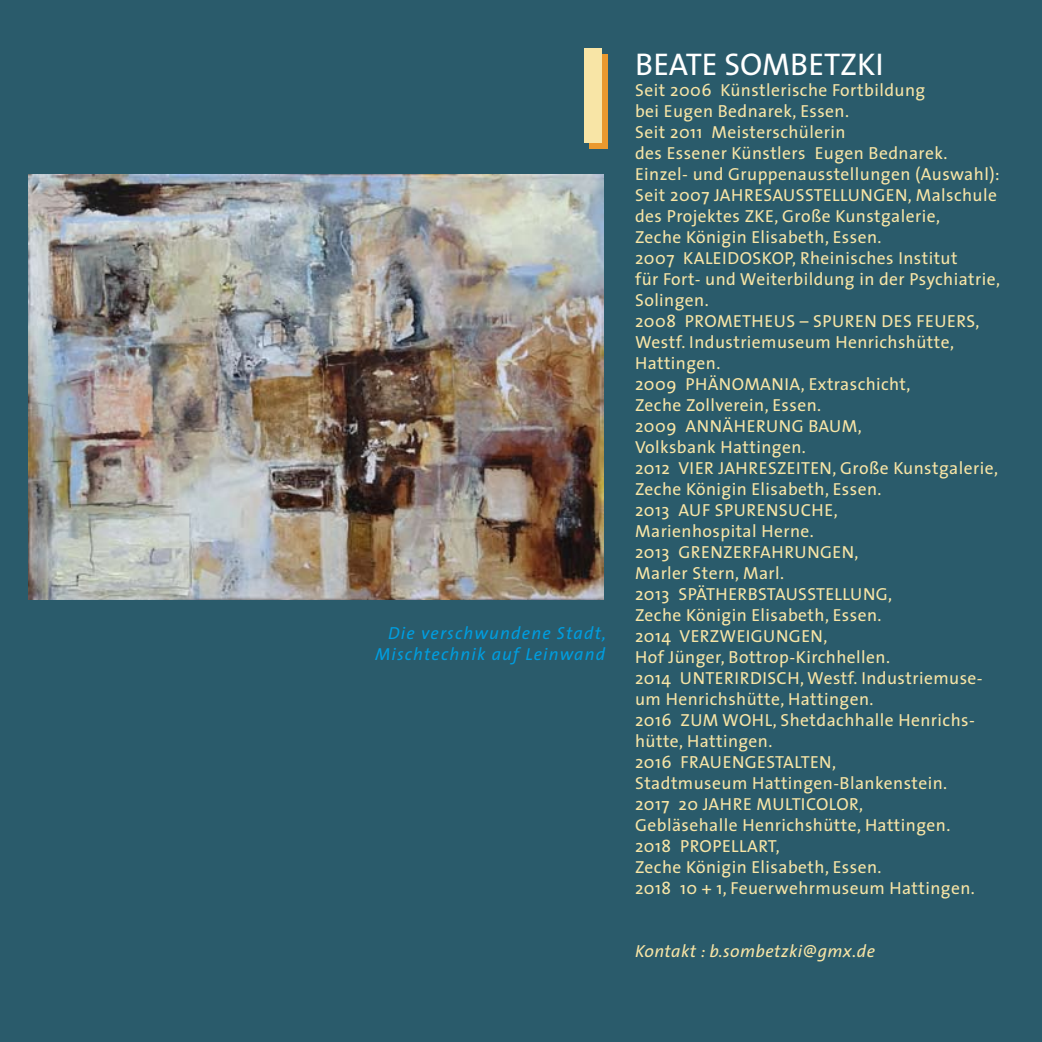
<style>
.page{position:relative;width:1042px;height:1042px;background:#2a5b6b}
.page>*{position:absolute;margin:0;border:0;box-sizing:border-box;transform-origin:0 0}
.t1{font:31.5px "The Sans";color:#fff}
.t2{font:17.5px/21px "The Sans";letter-spacing:.025em;color:#f8e5a6}
.t3{font:italic 17.5px/21px "The Sans";letter-spacing:.065em;color:#009ee0;text-align:right}
.t4{font:italic 17.5px "The Sans";letter-spacing:.025em;color:#f8e5a6}
</style>
<div class="page">
<div style="left:590px;top:54px;width:18px;height:95px;background:#ea992e"></div>
<div style="left:584px;top:48px;width:17px;height:95px;background:#f8e5a6"></div>
<img style="left:28px;top:175px;width:575px;height:424px">
<p class="t3" style="left:375px;top:622px;width:233px">Die verschwundene Stadt,<br>Mischtechnik auf Leinwand</p>
<h1 class="t1" style="left:635px;top:38px;width:250px">BEATE SOMBETZKI</h1>
<p class="t2" style="left:635px;top:79px;width:366px">Seit 2006 Künstlerische Fortbildung<br>bei Eugen Bednarek, Essen.<br>Seit 2011 Meisterschülerin<br>des Essener Künstlers Eugen Bednarek.<br>Einzel- und Gruppenausstellungen (Auswahl):<br>Seit 2007 JAHRESAUSSTELLUNGEN, Malschule des Projektes ZKE, Große Kunstgalerie,<br>Zeche Königin Elisabeth, Essen.<br>2007 KALEIDOSKOP, Rheinisches Institut<br>für Fort- und Weiterbildung in der Psychiatrie,<br>Solingen.<br>2008 PROMETHEUS – SPUREN DES FEUERS,<br>Westf. Industriemuseum Henrichshütte,<br>Hattingen.<br>2009 PHÄNOMANIA, Extraschicht,<br>Zeche Zollverein, Essen.<br>2009 ANNÄHERUNG BAUM,<br>Volksbank Hattingen.<br>2012 VIER JAHRESZEITEN, Große Kunstgalerie,<br>Zeche Königin Elisabeth, Essen.<br>2013 AUF SPURENSUCHE,<br>Marienhospital Herne.<br>2013 GRENZERFAHRUNGEN,<br>Marler Stern, Marl.<br>2013 SPÄTHERBSTAUSSTELLUNG,<br>Zeche Königin Elisabeth, Essen.<br>2014 VERZWEIGUNGEN,<br>Hof Jünger, Bottrop-Kirchhellen.<br>2014 UNTERIRDISCH, Westf. Industriemuse&shy;um Henrichshütte, Hattingen.<br>2016 ZUM WOHL, Shetdachhalle Henrichs&shy;hütte, Hattingen.<br>2016 FRAUENGESTALTEN,<br>Stadtmuseum Hattingen-Blankenstein.<br>2017 20 JAHRE MULTICOLOR,<br>Gebläsehalle Henrichshütte, Hattingen.<br>2018 PROPELLART,<br>Zeche Königin Elisabeth, Essen.<br>2018 10 + 1, Feuerwehrmuseum Hattingen.</p>
<p class="t4" style="left:635px;top:937px;width:241px">Kontakt : b.sombetzki@gmx.de</p>
</div>
